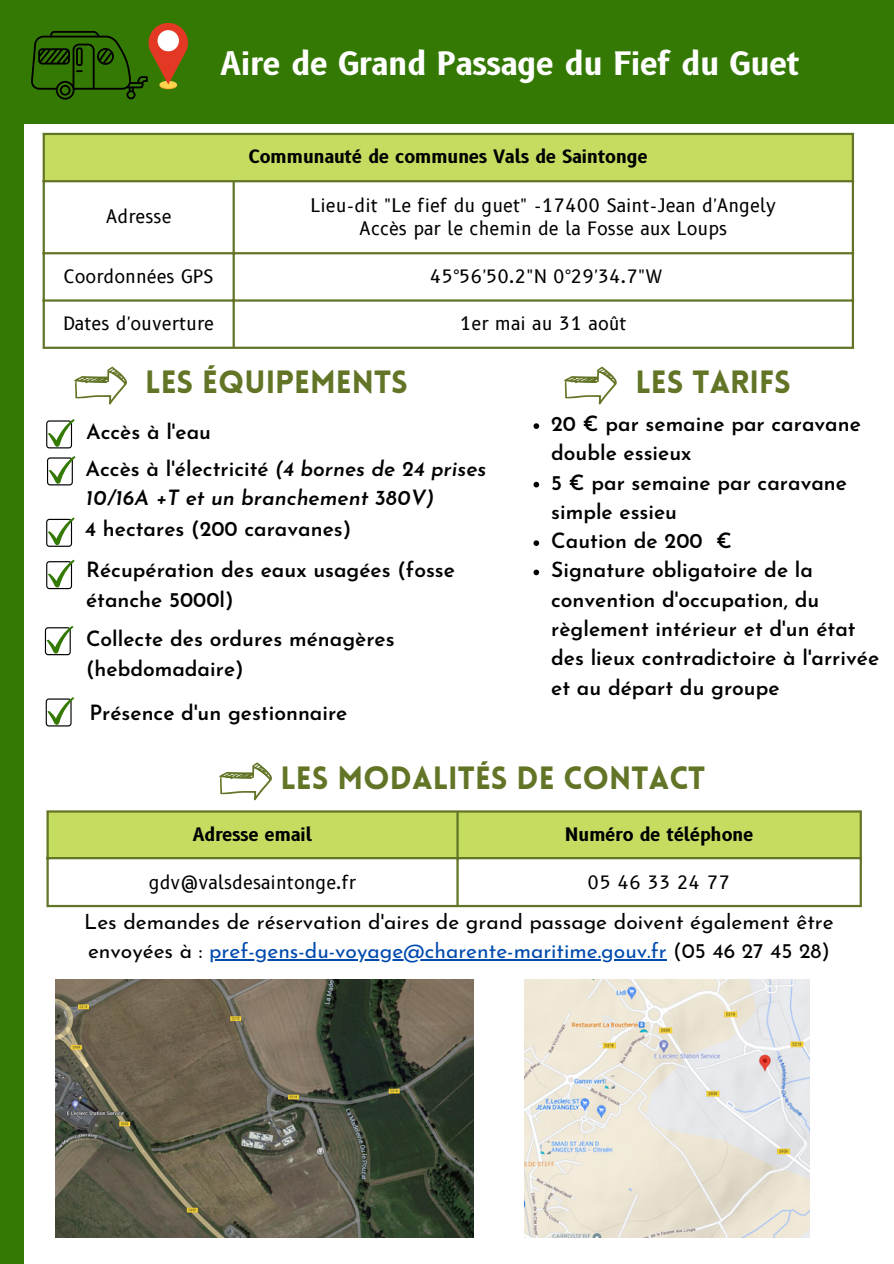
<style>
.page{position:relative;width:894px;height:1264px;background:#fff}
.page>*{position:absolute;margin:0;border:0;box-sizing:border-box;transform-origin:0 0}
.t1{font:900 31.5px "Lovelo";color:#627526}
.t2{font:700 31.5px "B612";color:#fff}
.t3{font:600 21px/29.2px "Josefin Sans";color:#000}
.t4{font:21px/29.2px "Josefin Sans";color:#000}
.t5{font:italic 600 21px "Josefin Sans";color:#000}
.t6{font:18px/23.7px "B612";color:#000;text-align:center}
.t7{font:700 18px "B612";color:#000}
.s1{font-style:italic}
.s2{color:#004aad}
</style>
<div class="page">
<div style="left:0;top:0;width:893px;height:123px;background:#357905"></div>
<div style="left:0;top:106px;width:24px;height:1157px;background:#357905"></div>
<div style="left:43px;top:134px;width:809px;height:47px;background:#c4dd61"></div>
<hr style="left:43px;top:135px;width:2px;height:211px;background:#627526">
<hr style="left:232px;top:182px;width:3px;height:164px;background:#627526">
<hr style="left:851px;top:135px;width:2px;height:211px;background:#627526">
<hr style="left:43px;top:133px;width:810px;height:2px;background:#627526">
<hr style="left:43px;top:180px;width:810px;height:2px;background:#627526">
<hr style="left:43px;top:252px;width:810px;height:2px;background:#627526">
<hr style="left:43px;top:299px;width:810px;height:2px;background:#627526">
<hr style="left:43px;top:346px;width:810px;height:3px;background:#627526">
<svg style="left:74px;top:367px;width:53px;height:37px"></svg>
<svg style="left:564px;top:367px;width:52px;height:37px"></svg>
<svg style="left:219px;top:762px;width:53px;height:38px"></svg>
<div style="left:49px;top:812px;width:810px;height:45px;background:#c4dd61"></div>
<hr style="left:46px;top:812px;width:3px;height:92px;background:#627526">
<hr style="left:456px;top:812px;width:2px;height:92px;background:#627526">
<hr style="left:859px;top:812px;width:2px;height:92px;background:#627526">
<hr style="left:46px;top:810px;width:815px;height:2px;background:#627526">
<hr style="left:46px;top:857px;width:815px;height:2px;background:#627526">
<hr style="left:46px;top:904px;width:815px;height:3px;background:#627526">
<svg style="left:46px;top:419px;width:29px;height:29px"></svg>
<svg style="left:47px;top:456px;width:28px;height:29px"></svg>
<svg style="left:46px;top:517px;width:29px;height:30px"></svg>
<svg style="left:46px;top:559px;width:29px;height:30px"></svg>
<svg style="left:45px;top:625px;width:28px;height:30px"></svg>
<svg style="left:46px;top:697px;width:28px;height:29px"></svg>
<img style="left:55px;top:979px;width:418px;height:258px">
<img style="left:524px;top:979px;width:285px;height:258px">
<svg style="left:533px;top:423px;width:6px;height:6px"></svg>
<svg style="left:533px;top:482px;width:6px;height:5px"></svg>
<svg style="left:533px;top:540px;width:6px;height:6px"></svg>
<svg style="left:533px;top:569px;width:6px;height:6px"></svg>
<hr style="left:209px;top:959px;width:457px;height:1px;background:#004aad">
<svg style="left:31px;top:23px;width:157px;height:77px"></svg>
<div style="left:157px;top:30px;width:22px;height:21px;background:#fff;border-radius:50%"></div>
<h1 class="t2" style="left:220px;top:45px;width:580px">Aire de Grand Passage du Fief du Guet</h1>
<p class="t7" style="left:249px;top:146px;width:400px">Communauté de communes Vals de Saintonge</p>
<p class="t6" style="left:106px;top:204px;width:67px">Adresse</p>
<p class="t6" style="left:310px;top:193px;width:467px">Lieu-dit "Le fief du guet" -17400 Saint-Jean d'Angely<br>Accès par le chemin de la Fosse aux Loups</p>
<p class="t6" style="left:64px;top:264px;width:151px">Coordonnées GPS</p>
<p class="t6" style="left:430px;top:264px;width:234px">45°56'50.2"N 0°29'34.7"W</p>
<p class="t6" style="left:63px;top:311px;width:152px">Dates d'ouverture</p>
<p class="t6" style="left:459px;top:311px;width:168px">1er mai au 31 août</p>
<h1 class="t1" style="left:145px;top:369px;width:264px">LES ÉQUIPEMENTS</h1>
<h1 class="t1" style="left:635px;top:369px;width:157px">LES TARIFS</h1>
<p class="t3" style="left:85px;top:415px;width:402px;line-height:36.8px">Accès à l'eau<br>Accès à l'électricité <span class="s1">(4 bornes de 24 prises</span></p>
<p class="t5" style="left:85px;top:489px;width:350px">10/16A +T et un branchement 380V)</p>
<p class="t3" style="left:551px;top:411px;width:329px">20 € par semaine par caravane double essieux<br>5 € par semaine par caravane simple essieu<br>Caution de 200 €<br>Signature obligatoire de la convention d'occupation, du règlement intérieur et d'un état des lieux contradictoire à l'arrivée et au départ du groupe</p>
<p class="t3" style="left:85px;top:515px;width:268px">4 hectares (200 caravanes)</p>
<p class="t3" style="left:86px;top:557px;width:370px">Récupération des eaux usagées (fosse étanche 5000l)</p>
<p class="t3" style="left:86px;top:626px;width:310px">Collecte des ordures ménagères (hebdomadaire)</p>
<p class="t3" style="left:89px;top:699px;width:259px">Présence d'un gestionnaire</p>
<h1 class="t1" style="left:280px;top:765px;width:426px">LES MODALITÉS DE CONTACT</h1>
<p class="t7" style="left:193px;top:823px;width:121px">Adresse email</p>
<p class="t7" style="left:565px;top:823px;width:190px">Numéro de téléphone</p>
<p class="t6" style="left:149px;top:870px;width:208px">gdv@valsdesaintonge.fr</p>
<p class="t6" style="left:587px;top:870px;width:144px">05 46 33 24 77</p>
<p class="t4" style="left:84px;top:908px;width:750px">Les demandes de réservation d'aires de grand passage doivent également être envoyées à : <span class="s2">pref-gens-du-voyage@charente-maritime.gouv.fr</span> (05 46 27 45 28)</p>
</div>
